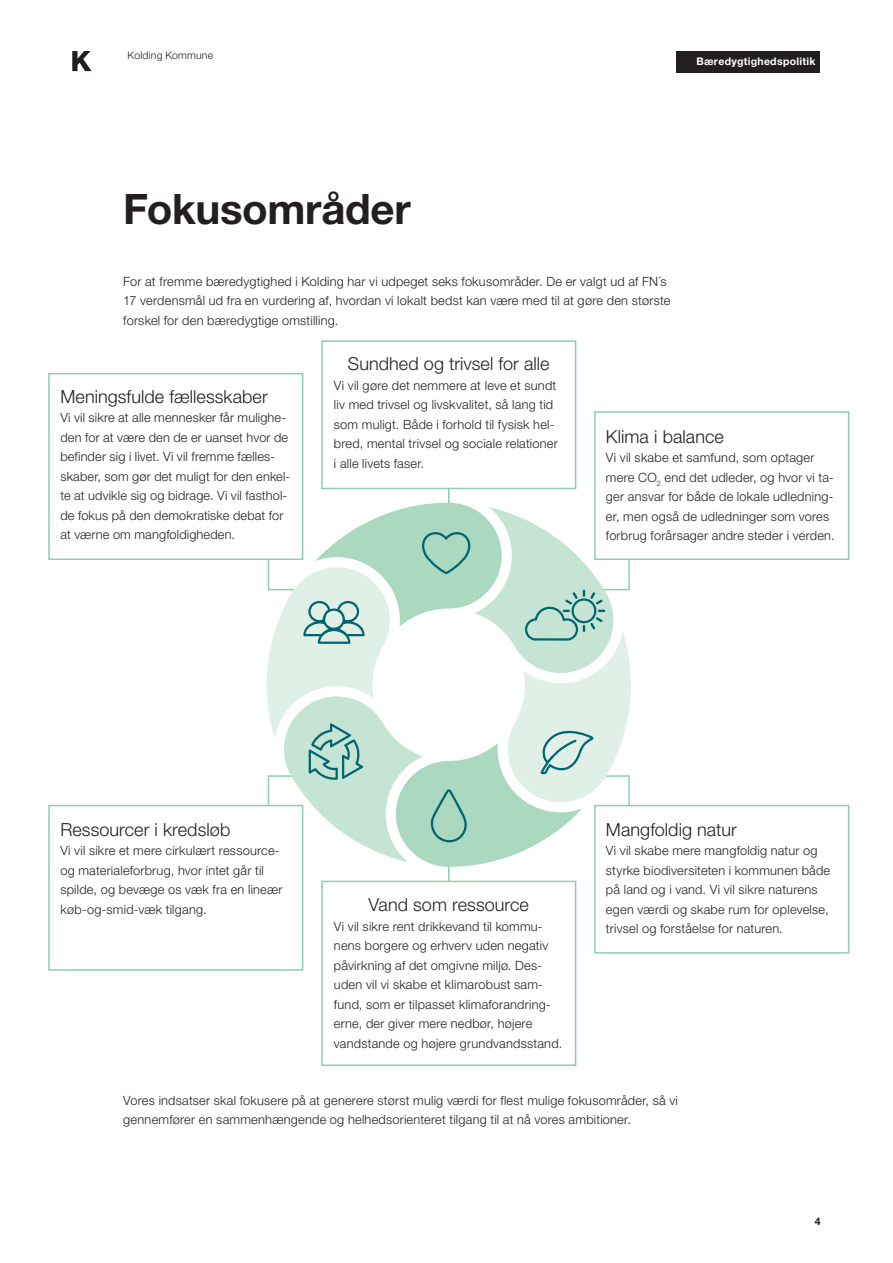
<style>
.page{position:relative;width:893px;height:1263px;background:#fff}
.page>*{position:absolute;margin:0;border:0;box-sizing:border-box;transform-origin:0 0}
.Rubrik_28{font:700 42px "Helvetica Neue LT Std";letter-spacing:-.01em;color:#231f20}
.Underrubrik_14{font:300 18px "Helvetica Neue LT Std";letter-spacing:.005em;color:#231f20}
.Brødtekst{font:300 12.75px/19.5px "Helvetica Neue LT Std";letter-spacing:.015em;color:#231f20}
.t1{font:700 10.5px "Helvetica Neue LT Std";letter-spacing:.03em;color:#fff}
.t2{font:300 10.5px "Helvetica Neue LT Std";letter-spacing:.02em;color:#231f20}
.t3{font:700 10.5px "Helvetica Neue LT Std";color:#231f20}
</style>
<div class="page">
<svg style="left:72px;top:51px;width:20px;height:20px"></svg>
<div style="left:676px;top:51px;width:144px;height:21px;background:#231f20"></div>
<div style="left:594px;top:411px;width:255px;height:149px;border:2px solid #8cceae"></div>
<div style="left:594px;top:805px;width:255px;height:149px;border:2px solid #8cceae"></div>
<div style="left:321px;top:881px;width:255px;height:185px;border:2px solid #8cceae"></div>
<div style="left:48px;top:805px;width:255px;height:166px;border:2px solid #8cceae"></div>
<div style="left:321px;top:340px;width:255px;height:149px;border:2px solid #8cceae"></div>
<div style="left:48px;top:373px;width:255px;height:187px;border:2px solid #8cceae"></div>
<svg style="left:267px;top:488px;width:364px;height:393px"></svg>
<p class="t2" style="left:128px;top:48px;width:87px">Kolding Kommune</p>
<p class="t1" style="left:696px;top:55px;width:120px">Bæredygtighedspolitik</p>
<p class="Rubrik_28" style="left:123px;top:183px;width:289px">Fokusområder</p>
<p class="Brødtekst" style="left:123px;top:271px;width:549px">For at fremme bæredygtighed i Kolding har vi udpeget seks fokusområder. De er valgt ud af FN´s<br>17 verdensmål ud fra en vurdering af, hvordan vi lokalt bedst kan være med til at gøre den største forskel for den bæredygtige omstilling.</p>
<h2 class="Underrubrik_14" style="left:60px;top:385px;width:209px">Meningsfulde fællesskaber</h2>
<p class="Brødtekst" style="left:60px;top:408px;width:231px">Vi vil sikre at alle mennesker får mulighe&shy;den for at være den de er uanset hvor de befinder sig i livet. Vi vil fremme fælles&shy;skaber, som gør det muligt for den enkel&shy;te at udvikle sig og bidrage. Vi vil fasthol&shy;de fokus på den demokratiske debat for at værne om mangfoldigheden.</p>
<h2 class="Underrubrik_14" style="left:348px;top:353px;width:203px">Sundhed og trivsel for alle</h2>
<p class="Brødtekst" style="left:334px;top:375px;width:225px">Vi vil gøre det nemmere at leve et sundt liv med trivsel og livskvalitet, så lang tid som muligt. Både i forhold til fysisk hel&shy;bred, mental trivsel og sociale relationer i alle livets faser.</p>
<h2 class="Underrubrik_14" style="left:606px;top:425px;width:119px">Klima i balance</h2>
<p class="Brødtekst" style="left:606px;top:447px;width:230px">Vi vil skabe et samfund, som optager mere CO<sub>2</sub> end det udleder, og hvor vi ta&shy;ger ansvar for både de lokale udledning&shy;er, men også de udledninger som vores forbrug forårsager andre steder i verden.</p>
<h2 class="Underrubrik_14" style="left:60px;top:818px;width:171px">Ressourcer i kredsløb</h2>
<p class="Brødtekst" style="left:60px;top:841px;width:224px">Vi vil sikre et mere cirkulært ressource&shy;og materialeforbrug, hvor intet går til spilde, og bevæge os væk fra en lineær køb-og-smid-væk tilgang.</p>
<h2 class="Underrubrik_14" style="left:369px;top:894px;width:162px">Vand som ressource</h2>
<p class="Brødtekst" style="left:334px;top:916px;width:230px">Vi vil sikre rent drikkevand til kommu&shy;nens borgere og erhverv uden negativ påvirkning af det omgivne miljø. Des&shy;uden vil vi skabe et klimarobust sam&shy;fund, som er tilpasset klimaforandring&shy;erne, der giver mere nedbør, højere vandstande og højere grundvandsstand.</p>
<h2 class="Underrubrik_14" style="left:606px;top:818px;width:132px">Mangfoldig natur</h2>
<p class="Brødtekst" style="left:606px;top:841px;width:226px">Vi vil skabe mere mangfoldig natur og styrke biodiversiteten i kommunen både på land og i vand. Vi vil sikre naturens egen værdi og skabe rum for oplevelse, trivsel og forståelse for naturen.</p>
<p class="Brødtekst" style="left:123px;top:1090px;width:556px">Vores indsatser skal fokusere på at generere størst mulig værdi for flest mulige fokusområder, så vi gennemfører en sammenhængende og helhedsorienteret tilgang til at nå vores ambitioner.</p>
<p class="t3" style="left:815px;top:1214px;width:7px">4</p>
</div>
